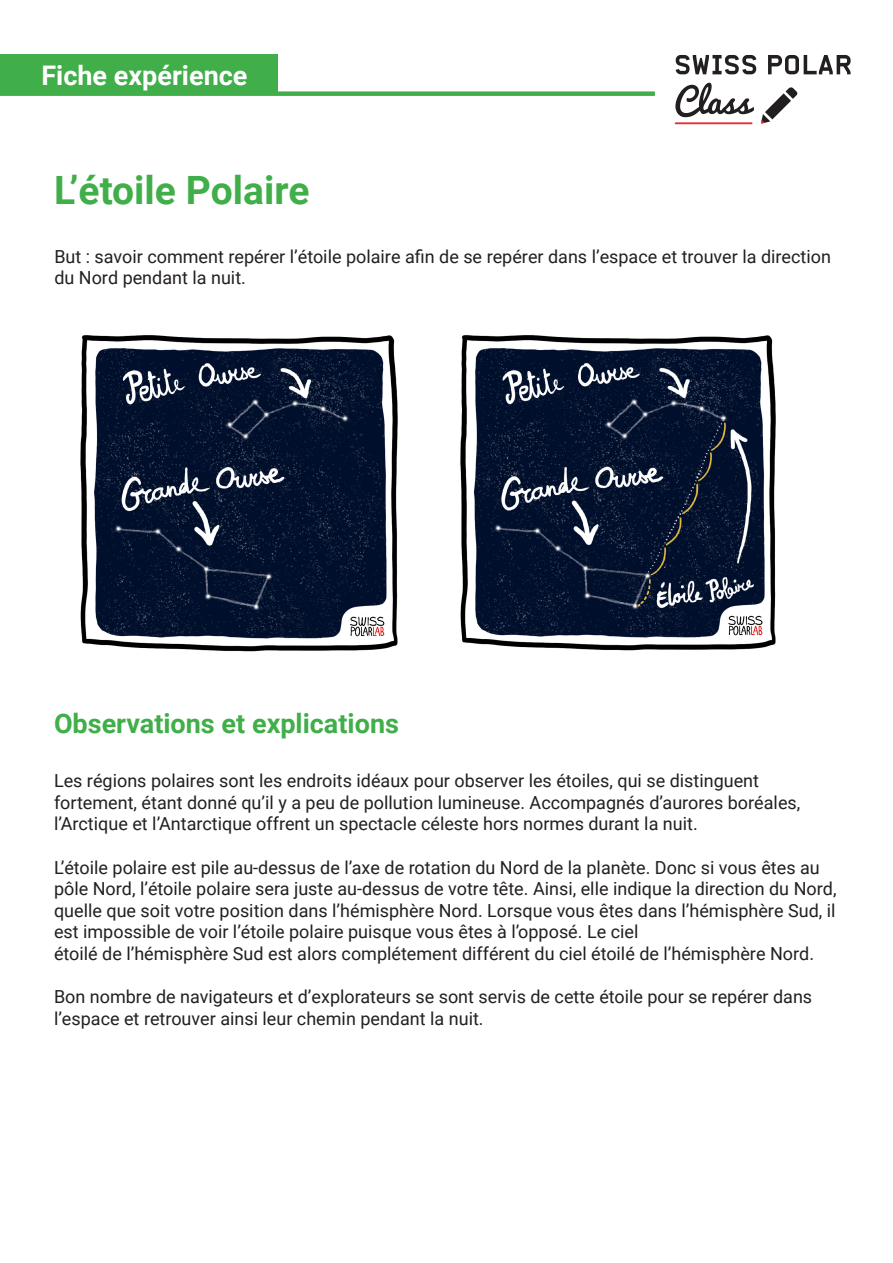
<style>
.page{position:relative;width:893px;height:1263px;background:#fff}
.page>*{position:absolute;margin:0;border:0;box-sizing:border-box;transform-origin:0 0}
.t1{font:700 39px "Roboto";color:#40ae49}
.t2{font:700 27px "Roboto";color:#40ae49}
.t3{font:700 27px "Roboto";color:#fff}
.t4{font:18px/21.6px "Roboto";color:#231f20}
</style>
<div class="page">
<div style="left:0;top:54px;width:278px;height:41px;background:#40ae49"></div>
<div style="left:0;top:91px;width:655px;height:5px;background:#40ae49"></div>
<svg style="left:676px;top:55px;width:80px;height:19px"></svg>
<svg style="left:768px;top:55px;width:83px;height:19px"></svg>
<hr style="left:675px;top:122px;width:77px;height:2px;background:#eb2a2e">
<svg style="left:761px;top:87px;width:37px;height:37px"></svg>
<svg style="left:675px;top:83px;width:79px;height:34px"></svg>
<img style="left:80px;top:335px;width:318px;height:317px">
<img style="left:460px;top:335px;width:316px;height:316px">
<p class="t3" style="left:41px;top:56px;width:208px">Fiche expérience</p>
<p class="t1" style="left:54px;top:163px;width:257px">L’étoile Polaire</p>
<p class="t4" style="left:54px;top:245px;width:778px">But : savoir comment repérer l’étoile polaire afin de se repérer dans l’espace et trouver la direction du Nord pendant la nuit.</p>
<p class="t2" style="left:54px;top:704px;width:346px">Observations et explications</p>
<p class="t4" style="left:54px;top:769px;width:707px">Les régions polaires sont les endroits idéaux pour observer les étoiles, qui se distinguent</p>
<p class="t4" style="left:54px;top:791px;width:748px">fortement, étant donné qu’il y a peu de pollution lumineuse. Accompagnés d’aurores boréales,</p>
<p class="t4" style="left:54px;top:812px;width:645px">l’Arctique et l’Antarctique offrent un spectacle céleste hors normes durant la nuit.</p>
<p class="t4" style="left:54px;top:856px;width:784px">L’étoile polaire est pile au-dessus de l’axe de rotation du Nord de la planète. Donc si vous êtes au pôle Nord, l’étoile polaire sera juste au-dessus de votre tête. Ainsi, elle indique la direction du Nord, quelle que soit votre position dans l’hémisphère Nord. Lorsque vous êtes dans l’hémisphère Sud, il est impossible de voir l’étoile polaire puisque vous êtes à l’opposé. Le ciel</p>
<p class="t4" style="left:54px;top:942px;width:762px">étoilé de l’hémisphère Sud est alors complétement différent du ciel étoilé de l’hémisphère Nord.</p>
<p class="t4" style="left:54px;top:985px;width:760px">Bon nombre de navigateurs et d’explorateurs se sont servis de cette étoile pour se repérer dans l’espace et retrouver ainsi leur chemin pendant la nuit.</p>
</div>
